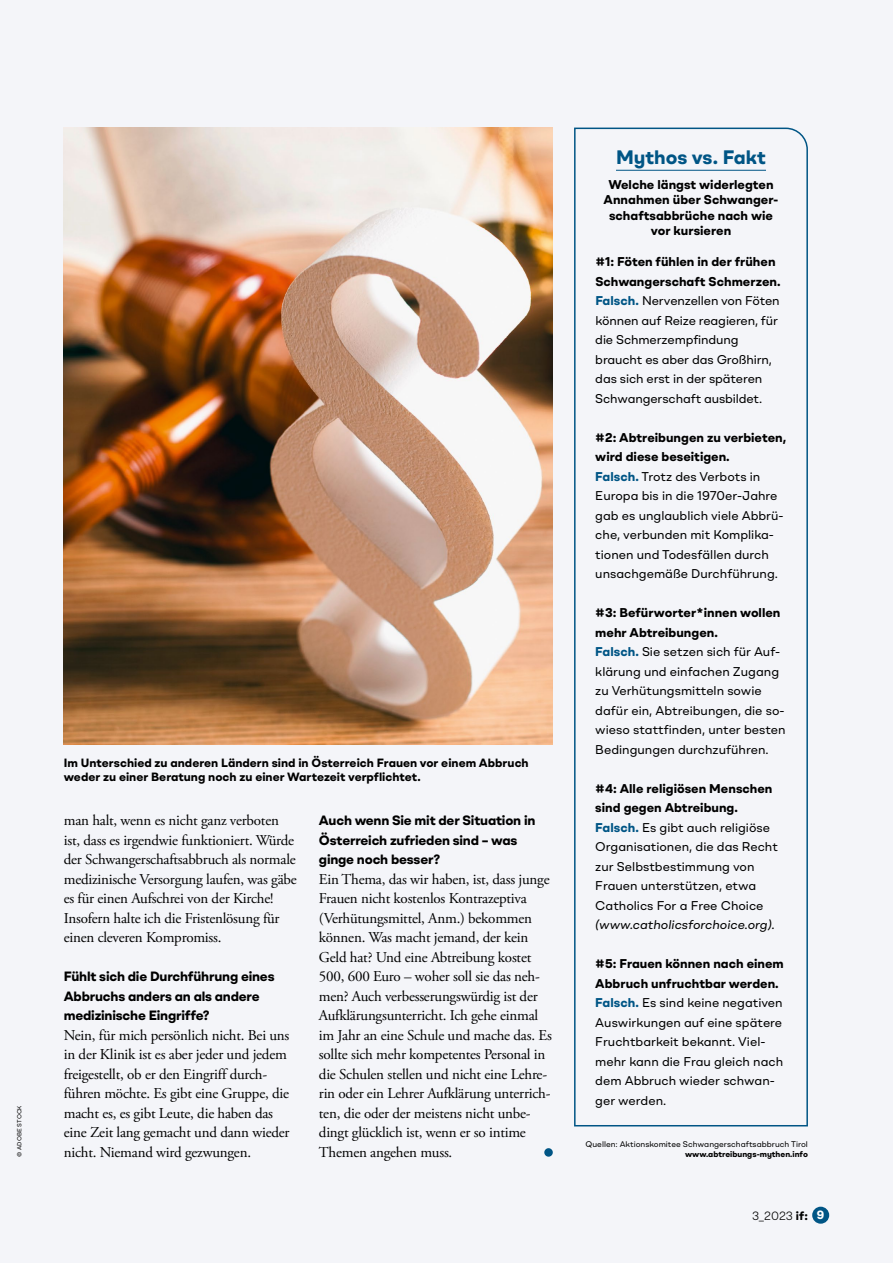
<style>
.page{position:relative;width:893px;height:1263px;background:#f4f5f9}
.page>*{position:absolute;margin:0;border:0;box-sizing:border-box;transform-origin:0 0}
.Kasten_Head{font:700 19.5px "BR Omny";color:#005585}
.t1{font:15px/19.5px "Adobe Garamond Pro";letter-spacing:-.015em;color:#000}
.t2{font:700 13.5px/19.5px "BR Omny";letter-spacing:-.015em;color:#000}
.t3{font:12.75px/19.5px "BR Omny";color:#000}
.t4{font:700 12.75px/19.5px "BR Omny";color:#000}
.t5{font:700 12px/13.5px "BR Omny";color:#000}
.t6{font:300 12px "BR Omny";color:#000}
.t7{font:8.25px/9.9px "BR Omny";color:#000;text-align:right}
.Credit{font:6px "BR Omny";letter-spacing:.01em;color:#000}
.s1{font-weight:700;color:#005585}
.s2{font-style:italic}
.s3{font-weight:700}
.s4{font-weight:700;color:#fff}
</style>
<div class="page">
<div style="left:812px;top:1207px;width:17px;height:17px;background:#005585;border-radius:50%"></div>
<div style="left:544px;top:1148px;width:9px;height:9px;background:#005585;border-radius:50%"></div>
<svg style="left:574px;top:127px;width:234px;height:1000px"></svg>
<hr style="left:616px;top:170px;width:150px;height:1px;background:#005585">
<img style="left:64px;top:128px;width:489px;height:616px">
<p class="Credit" style="left:15px;top:1157px;width:53px;rotate:-90deg">© ADOBE STOCK</p>
<p class="t5" style="left:64px;top:756px;width:466px">Im Unterschied zu anderen Ländern sind in Österreich Frauen vor einem Abbruch weder zu einer Beratung noch zu einer Wartezeit verpflichtet.</p>
<p class="t1" style="left:64px;top:811px;width:234px">man halt, wenn es nicht ganz verboten ist, dass es irgendwie funktioniert. Würde der Schwangerschaftsabbruch als normale medizinische Versorgung laufen, was gäbe es für einen Aufschrei von der Kirche!<br>Insofern halte ich die Fristenlösung für einen cleveren Kompromiss.</p>
<p class="t2" style="left:64px;top:966px;width:212px">Fühlt sich die Durchführung eines<br>Abbruchs anders an als andere medizinische Eingriffe?</p>
<p class="t1" style="left:64px;top:1026px;width:227px">Nein, für mich persönlich nicht. Bei uns in der Klinik ist es aber jeder und jedem freigestellt, ob er den Eingriff durch&shy;führen möchte. Es gibt eine Gruppe, die macht es, es gibt Leute, die haben das eine Zeit lang gemacht und dann wieder nicht. Niemand wird gezwungen.</p>
<p class="t2" style="left:319px;top:810px;width:218px">Auch wenn Sie mit der Situation in<br>Österreich zufrieden sind – was ginge noch besser?</p>
<p class="t1" style="left:319px;top:870px;width:234px">Ein Thema, das wir haben, ist, dass junge Frauen nicht kostenlos Kontrazeptiva (Verhütungsmittel, Anm.) bekommen können. Was macht jemand, der kein Geld hat? Und eine Abtreibung kostet 500, 600 Euro – woher soll sie das neh&shy;men? Auch verbesserungswürdig ist der Aufklärungsunterricht. Ich gehe einmal im Jahr an eine Schule und mache das. Es sollte sich mehr kompetentes Personal in die Schulen stellen und nicht eine Lehre&shy;rin oder ein Lehrer Aufklärung unterrich&shy;ten, die oder der meistens nicht unbe&shy;dingt glücklich ist, wenn er so intime Themen angehen muss.</p>
<p class="Kasten_Head" style="left:616px;top:144px;width:151px">Mythos vs. Fakt</p>
<p class="t4" style="left:604px;top:177px;width:176px;line-height:15.3px;text-align:center">Welche längst widerlegten<br>Annahmen über Schwanger&shy;schaftsabbrüche nach wie vor kursieren</p>
<p class="t4" style="left:595px;top:252px;width:187px">#1: Föten fühlen in der frühen<br>Schwangerschaft Schmerzen.</p>
<p class="t3" style="left:595px;top:291px;width:186px"><span class="s1">Falsch.</span> Nervenzellen von Föten können auf Reize reagieren, für die Schmerzempfindung braucht es aber das Großhirn, das sich erst in der späteren<br>Schwangerschaft ausbildet.</p>
<p class="t4" style="left:595px;top:427px;width:192px">#2: Abtreibungen zu verbieten, wird diese beseitigen.</p>
<p class="t3" style="left:595px;top:466px;width:190px"><span class="s1">Falsch.</span> Trotz des Verbots in<br>Europa bis in die 1970er-Jahre gab es unglaublich viele Abbrü&shy;che, verbunden mit Komplika&shy;tionen und Todesfällen durch unsachgemäße Durchführung.</p>
<p class="t4" style="left:595px;top:603px;width:187px">#3: Befürworter*innen wollen mehr Abtreibungen.</p>
<p class="t3" style="left:595px;top:642px;width:192px"><span class="s1">Falsch.</span> Sie setzen sich für Auf&shy;klärung und einfachen Zugang zu Verhütungsmitteln sowie dafür ein, Abtreibungen, die so&shy;wieso stattfinden, unter besten<br>Bedingungen durchzuführen.</p>
<p class="t4" style="left:595px;top:778px;width:179px">#4: Alle religiösen Menschen sind gegen Abtreibung.</p>
<p class="t3" style="left:595px;top:817px;width:184px"><span class="s1">Falsch.</span> Es gibt auch religiöse<br>Organisationen, die das Recht zur Selbstbestimmung von<br>Frauen unterstützen, etwa<br>Catholics For a Free Choice <span class="s2">(www.catholicsforchoice.org).</span></p>
<p class="t4" style="left:595px;top:954px;width:190px">#5: Frauen können nach einem<br>Abbruch unfruchtbar werden.</p>
<p class="t3" style="left:595px;top:993px;width:189px"><span class="s1">Falsch.</span> Es sind keine negativen<br>Auswirkungen auf eine spätere<br>Fruchtbarkeit bekannt. Viel&shy;mehr kann die Frau gleich nach dem Abbruch wieder schwan&shy;ger werden.</p>
<p class="t7" style="left:586px;top:1139px;width:224px">Quellen: Aktionskomitee Schwangerschaftsabbruch Tirol <span class="s3">www.abtreibungs-mythen.info</span></p>
<p class="t6" style="left:752px;top:1208px;width:74px">3_2023 <span class="s3">if:</span> <span class="s4">9</span></p>
</div>
